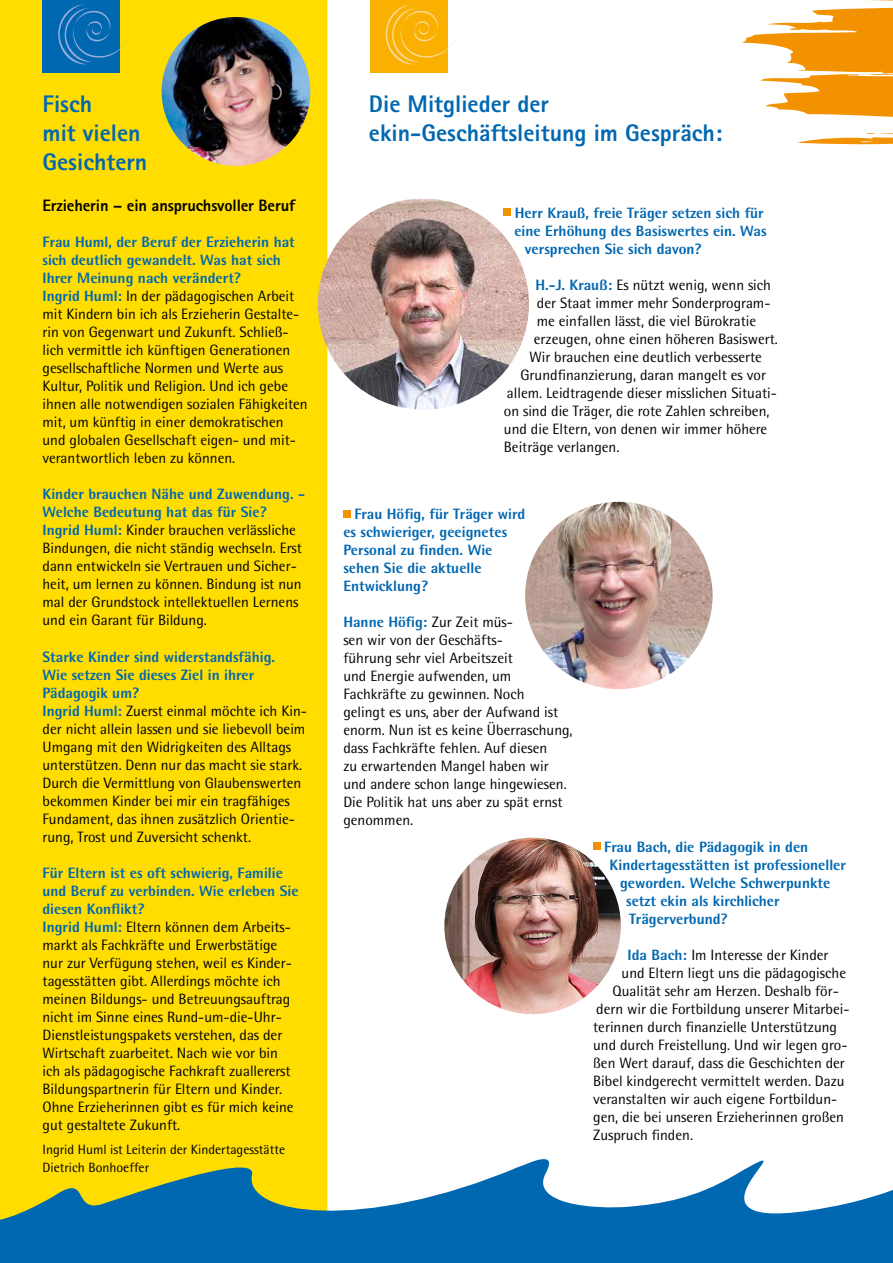
<style>
.page{position:relative;width:893px;height:1263px;background:#fff}
.page>*{position:absolute;margin:0;border:0;box-sizing:border-box;transform-origin:0 0}
.t1{font:800 24px/28.8px "Rotis Sans Serif";color:#0067b1}
.t2{font:800 16.5px "Rotis Sans Serif";letter-spacing:-.01em;color:#000}
.t3{font:15px/18px "Rotis Semi Sans";color:#000}
.t4{font:800 15px/18px "Rotis Semi Sans";color:#0067b1}
.t5{font:13.5px/18px "Rotis Semi Sans";color:#000}
.s1{font-weight:800;color:#0067b1}
</style>
<div class="page">
<div style="left:0;top:0;width:327px;height:1149px;background:#fd0"></div>
<svg style="left:742px;top:0;width:151px;height:145px"></svg>
<div style="left:43px;top:0;width:77px;height:72px;background:#0067b1"></div>
<svg style="left:58px;top:4px;width:71px;height:60px"></svg>
<div style="left:343px;top:510px;width:7px;height:7px;background:#f39200"></div>
<img style="left:318px;top:199px;width:211px;height:211px">
<img style="left:525px;top:502px;width:188px;height:187px;border-radius:94px">
<img style="left:444px;top:838px;width:177px;height:176px;border-radius:88px">
<div style="left:593px;top:842px;width:7px;height:8px;background:#f39200"></div>
<div style="left:504px;top:209px;width:7px;height:7px;background:#f39200"></div>
<div style="left:370px;top:0;width:78px;height:72px;background:#f9b000"></div>
<svg style="left:386px;top:4px;width:68px;height:60px"></svg>
<img style="left:162px;top:17px;width:148px;height:149px;border-radius:74px">
<svg style="left:241px;top:1101px;width:652px;height:162px"></svg>
<svg style="left:0;top:1149px;width:561px;height:114px;fill:#0067b1"></svg>
<h1 class="t1" style="left:43px;top:90px;width:106px">Fisch<br>mit vielen<br>Gesichtern</h1>
<p class="t2" style="left:43px;top:195px;width:254px">Erzieherin – ein anspruchsvoller Beruf</p>
<p class="t3" style="left:43px;top:233px;width:267px"><span class="s1">Frau Huml, der Beruf der Erzieherin hat sich deutlich gewandelt. Was hat sich Ihrer Meinung nach verändert?<br>Ingrid Huml:</span> In der pädagogischen Arbeit mit Kindern bin ich als Erzieherin Gestalte&shy;rin von Gegenwart und Zukunft. Schließ&shy;lich vermittle ich künftigen Generationen gesellschaftliche Normen und Werte aus Kultur, Politik und Religion. Und ich gebe ihnen alle notwendigen sozialen Fähigkeiten mit, um künftig in einer demokratischen und globalen Gesellschaft eigen- und mit&shy;verantwortlich leben zu können.</p>
<p class="t3" style="left:43px;top:485px;width:264px"><span class="s1">Kinder brauchen Nähe und Zuwendung. - Welche Bedeutung hat das für Sie?<br>Ingrid Huml:</span> Kinder brauchen verlässliche Bindungen, die nicht ständig wechseln. Erst dann entwickeln sie Vertrauen und Sicher&shy;heit, um lernen zu können. Bindung ist nun mal der Grundstock intellektuellen Lernens und ein Garant für Bildung.</p>
<p class="t3" style="left:43px;top:647px;width:266px"><span class="s1">Starke Kinder sind widerstandsfähig.<br>Wie setzen Sie dieses Ziel in ihrer Pädagogik um?<br>Ingrid Huml:</span> Zuerst einmal möchte ich Kin&shy;der nicht allein lassen und sie liebevoll beim Umgang mit den Widrigkeiten des Alltags unterstützen. Denn nur das macht sie stark.<br>Durch die Vermittlung von Glaubenswerten bekommen Kinder bei mir ein tragfähiges Fundament, das ihnen zusätzlich Orientie&shy;rung, Trost und Zuversicht schenkt.</p>
<p class="t3" style="left:43px;top:863px;width:258px"><span class="s1">Für Eltern ist es oft schwierig, Familie und Beruf zu verbinden. Wie erleben Sie diesen Konflikt?<br>Ingrid Huml:</span> Eltern können dem Arbeits&shy;markt als Fachkräfte und Erwerbstätige nur zur Verfügung stehen, weil es Kinder&shy;tagesstätten gibt. Allerdings möchte ich meinen Bildungs- und Betreuungsauftrag nicht im Sinne eines Rund-um-die-Uhr-Dienstleistungspakets verstehen, das der Wirtschaft zuarbeitet. Nach wie vor bin ich als pädagogische Fachkraft zuallererst Bildungspartnerin für Eltern und Kinder.<br>Ohne Erzieherinnen gibt es für mich keine gut gestaltete Zukunft.</p>
<p class="t5" style="left:43px;top:1140px;width:244px">Ingrid Huml ist Leiterin der Kindertagesstätte<br>Dietrich Bonhoeffer</p>
<h1 class="t1" style="left:369px;top:90px;width:355px">Die Mitglieder der ekin-Geschäftsleitung im Gespräch:</h1>
<p class="t4" style="left:515px;top:204px;width:250px">Herr Krauß, freie Träger setzen sich für</p>
<p class="t4" style="left:514px;top:222px;width:254px">eine Erhöhung des Basiswertes ein. Was</p>
<p class="t4" style="left:525px;top:240px;width:178px">versprechen Sie sich davon?</p>
<p class="t3" style="left:535px;top:276px;width:237px"><span class="s1">H.-J. Krauß:</span> Es nützt wenig, wenn sich</p>
<p class="t3" style="left:537px;top:294px;width:235px">der Staat immer mehr Sonderprogram-</p>
<p class="t3" style="left:537px;top:312px;width:221px">me einfallen lässt, die viel Bürokratie</p>
<p class="t3" style="left:534px;top:330px;width:246px">erzeugen, ohne einen höheren Basiswert.</p>
<p class="t3" style="left:529px;top:348px;width:234px">Wir brauchen eine deutlich verbesserte</p>
<p class="t3" style="left:520px;top:366px;width:247px">Grundfinanzierung, daran mangelt es vor</p>
<p class="t3" style="left:507px;top:384px;width:272px">allem. Leidtragende dieser misslichen Situati-</p>
<p class="t3" style="left:504px;top:402px;width:267px">on sind die Träger, die rote Zahlen schreiben,</p>
<p class="t3" style="left:504px;top:420px;width:265px">und die Eltern, von denen wir immer höhere</p>
<p class="t3" style="left:504px;top:438px;width:117px">Beiträge verlangen.</p>
<p class="t4" style="left:343px;top:505px;width:183px;text-indent:11px">Frau Höfig, für Träger wird es schwieriger, geeignetes<br>Personal zu finden. Wie sehen Sie die aktuelle<br>Entwicklung?</p>
<p class="t3" style="left:343px;top:613px;width:231px"><span class="s1">Hanne Höfig:</span> Zur Zeit müs-<br>sen wir von der Geschäfts-<br>führung sehr viel Arbeitszeit<br>und Energie aufwenden, um<br>Fachkräfte zu gewinnen. Noch<br>gelingt es uns, aber der Aufwand ist enorm. Nun ist es keine Überraschung, dass Fachkräfte fehlen. Auf diesen<br>zu erwartenden Mangel haben wir und andere schon lange hingewiesen.<br>Die Politik hat uns aber zu spät ernst genommen.</p>
<p class="t4" style="left:604px;top:837px;width:206px">Frau Bach, die Pädagogik in den</p>
<p class="t4" style="left:610px;top:855px;width:238px">Kindertagesstätten ist professioneller</p>
<p class="t4" style="left:620px;top:873px;width:212px">geworden. Welche Schwerpunkte</p>
<p class="t4" style="left:626px;top:891px;width:155px">setzt ekin als kirchlicher</p>
<p class="t4" style="left:629px;top:909px;width:100px">Trägerverbund?</p>
<p class="t3" style="left:628px;top:945px;width:202px"><span class="s1">Ida Bach:</span> Im Interesse der Kinder</p>
<p class="t3" style="left:622px;top:963px;width:226px">und Eltern liegt uns die pädagogische</p>
<p class="t3" style="left:613px;top:981px;width:228px">Qualität sehr am Herzen. Deshalb för-</p>
<p class="t3" style="left:596px;top:999px;width:255px">dern wir die Fortbildung unserer Mitarbei-</p>
<p class="t3" style="left:593px;top:1017px;width:245px">terinnen durch finanzielle Unterstützung</p>
<p class="t3" style="left:593px;top:1035px;width:256px">und durch Freistellung. Und wir legen gro-</p>
<p class="t3" style="left:593px;top:1053px;width:253px">ßen Wert darauf, dass die Geschichten der</p>
<p class="t3" style="left:593px;top:1071px;width:253px">Bibel kindgerecht vermittelt werden. Dazu</p>
<p class="t3" style="left:593px;top:1089px;width:246px">veranstalten wir auch eigene Fortbildun-</p>
<p class="t3" style="left:593px;top:1107px;width:252px">gen, die bei unseren Erzieherinnen großen</p>
<p class="t3" style="left:593px;top:1125px;width:101px">Zuspruch finden.</p>
</div>
